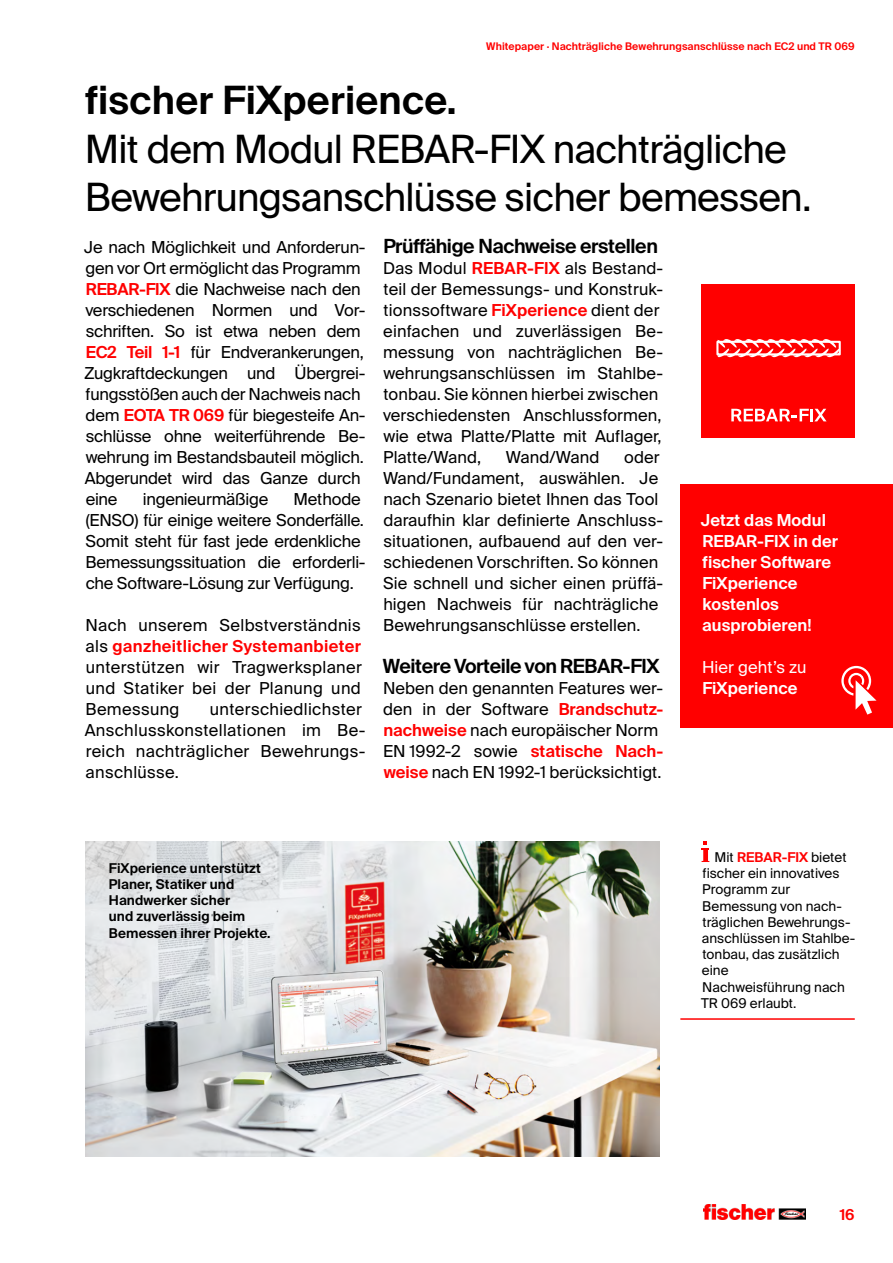
<style>
.page{position:relative;width:893px;height:1263px;background:#fff}
.page>*{position:absolute;margin:0;border:0;box-sizing:border-box;transform-origin:0 0}
.t1{font:39px/48.8px "fischerstrong";letter-spacing:-.02em;color:#000}
.t2{font:600 39px "fischerstrong";letter-spacing:.005em;color:#000}
.t3{font:600 19.5px "fischerstrong";letter-spacing:-.02em;color:#000}
.t4{font:16.5px/21px "fischerstrong";letter-spacing:.005em;color:#000}
.t5{font:16.5px/21px "fischerstrong";letter-spacing:-.015em;color:#000}
.t6{font:600 16.5px/21px "fischerstrong";letter-spacing:.005em;color:#fff}
.t7{font:16.5px "fischerstrong";letter-spacing:.005em;color:#fff}
.t8{font:600 15px "fischerstrong";color:#f00}
.t9{font:13.5px/16.2px "fischerstrong";color:#000}
.t10{font:600 13.5px/16.2px "fischerstrong";letter-spacing:.005em;color:#000}
.t11{font:600 10.5px "fischerstrong";letter-spacing:.005em;color:#f00}
.s1{font-weight:600;color:#f00}
</style>
<div class="page">
<div style="left:702px;top:284px;width:153px;height:154px;background:#f00"></div>
<svg style="left:731px;top:409px;width:96px;height:12px"></svg>
<div style="left:716px;top:341px;width:125px;height:14px;border:2px solid #fff"></div>
<svg style="left:717px;top:339px;width:123px;height:18px"></svg>
<img style="left:85px;top:841px;width:574px;height:315px">
<img style="left:704px;top:1204px;width:102px;height:16px">
<div style="left:680px;top:484px;width:213px;height:244px;background:#f00"></div>
<svg style="left:841px;top:666px;width:35px;height:49px"></svg>
<hr style="left:680px;top:1018px;width:175px;height:2px;background:#f00">
<svg style="left:702px;top:841px;width:7px;height:21px"></svg>
<p class="t11" style="left:486px;top:41px;width:370px">Whitepaper · Nachträgliche Bewehrungsanschlüsse nach EC2 und TR 069</p>
<h1 class="t2" style="left:85px;top:77px;width:373px">fischer FiXperience.</h1>
<h1 class="t1" style="left:85px;top:125px;width:728px">Mit dem Modul REBAR-FIX nachträgliche<br>Bewehrungsanschlüsse sicher bemessen.</h1>
<p class="t5" style="left:84px;top:237px;width:283px">Je nach Möglichkeit und Anforderun&shy;gen vor Ort ermöglicht das Programm<br><span class="s1">REBAR-FIX</span> die Nachweise nach den verschiedenen Normen und Vor&shy;schriften. So ist etwa neben dem<br><span class="s1">EC2 Teil 1-1</span> für Endverankerungen,<br>Zugkraftdeckungen und Übergrei&shy;fungsstößen auch der Nachweis nach dem <span class="s1">EOTA TR 069</span> für biegesteife An&shy;schlüsse ohne weiterführende Be&shy;wehrung im Bestandsbauteil möglich.<br>Abgerundet wird das Ganze durch eine</p>
<p class="t3" style="left:383px;top:235px;width:276px">Prüffähige Nachweise erstellen</p>
<p class="t4" style="left:383px;top:258px;width:282px">Das Modul <span class="s1">REBAR-FIX</span> als Bestand&shy;teil der Bemessungs- und Konstruk&shy;tionssoftware <span class="s1">FiXperience</span> dient der einfachen und zuverlässigen Be&shy;messung von nachträglichen Be&shy;wehrungsanschlüssen im Stahlbe&shy;tonbau. Sie können hierbei zwischen verschiedensten Anschlussformen, wie etwa Platte/Platte mit Auflager, Platte/Wand,</p>
<p class="t4" style="left:383px;top:447px;width:282px;text-indent:241px">oder<br>Wand/Fundament, auswählen. Je nach Szenario bietet Ihnen das Tool daraufhin klar definierte Anschluss&shy;situationen, aufbauend auf den ver&shy;schiedenen Vorschriften. So können<br>Sie schnell und sicher einen prüffä&shy;higen Nachweis für nachträgliche<br>Bewehrungsanschlüsse erstellen.</p>
<p class="t3" style="left:383px;top:655px;width:278px">Weitere Vorteile von REBAR-FIX</p>
<p class="t4" style="left:383px;top:678px;width:282px">Neben den genannten Features wer&shy;den in der Software <span class="s1">Brandschutz&shy;nachweise</span> nach europäischer Norm EN 1992-2 sowie <span class="s1">statische Nach&shy;weise</span> nach EN 1992-1 berücksichtigt.</p>
<p class="t4" style="left:506px;top:447px;width:95px">Wand/Wand</p>
<p class="t5" style="left:143px;top:489px;width:127px">ingenieurmäßige</p>
<p class="t5" style="left:85px;top:489px;width:282px;text-indent:208px">Methode (ENSO) für einige weitere Sonderfälle.<br>Somit steht für fast jede erdenkliche<br>Bemessungssituation die erforderli&shy;che Software-Lösung zur Verfügung.</p>
<p class="t4" style="left:85px;top:615px;width:278px;text-align:justify">Nach unserem Selbstverständnis als <span class="s1">ganzheitlicher Systemanbieter </span>unterstützen wir Tragwerksplaner und Statiker bei der Planung und Bemessung</p>
<p class="t6" style="left:701px;top:510px;width:139px">Jetzt das Modul<br>REBAR-FIX in der fischer Software<br>FiXperience kostenlos ausprobieren!</p>
<p class="t7" style="left:702px;top:658px;width:106px">Hier geht’s zu</p>
<p class="t6" style="left:702px;top:678px;width:97px">FiXperience</p>
<p class="t4" style="left:85px;top:699px;width:282px;text-indent:125px">unterschiedlichster<br>Anschlusskonstellationen im Be&shy;reich nachträglicher Bewehrungs&shy;anschlüsse.</p>
<p class="t10" style="left:109px;top:860px;width:163px">FiXperience unterstützt<br>Planer, Statiker und<br>Handwerker sicher<br>und zuverlässig beim<br>Bemessen ihrer Projekte.</p>
<p class="t9" style="left:701px;top:849px;width:156px;text-indent:13px">Mit <span class="s1">REBAR-FIX</span> bietet fischer ein innovatives<br>Programm zur<br>Bemessung von nach&shy;träglichen Bewehrungs&shy;anschlüssen im Stahlbe&shy;tonbau, das zusätzlich eine<br>Nachweisführung nach<br>TR 069 erlaubt.</p>
<p class="t8" style="left:840px;top:1206px;width:17px">16</p>
</div>
